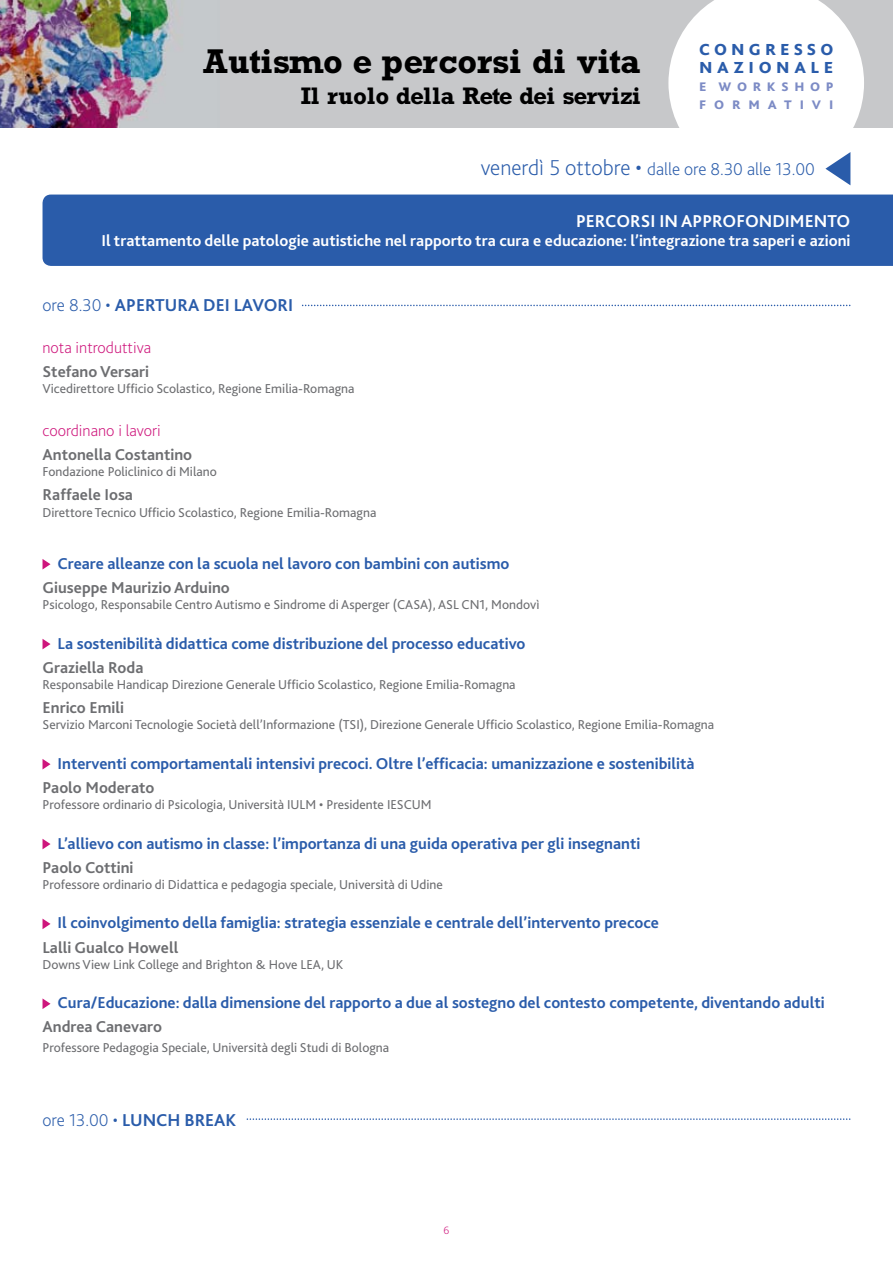
<style>
.page{position:relative;width:893px;height:1263px;background:#fff}
.page>*{position:absolute;margin:0;border:0;box-sizing:border-box;transform-origin:0 0}
.t1{font:700 34.5px "Astute SSK";color:#000}
.t2{font:700 24px "Astute SSK";color:#000}
.t3{font:700 22.65px/18px "Bliss Caps";letter-spacing:.195em;color:#2a5caa}
.t4{font:700 18px "Bliss 2";color:#2a5caa}
.t5{font:200 18px "Bliss 2";color:#2a5caa}
.t6{font:700 18px "Bliss 2";color:#fff}
.t7{font:700 17.55px/18px "Bliss Caps";letter-spacing:.41em;color:#7c8bc5}
.t8{font:700 16.5px "Bliss 2";color:#2a5caa}
.t9{font:700 16.5px "Bliss 2";color:#6d6e71}
.t10{font:700 16.5px "Bliss 2";color:#fff}
.t11{font:200 16.5px "Bliss 2";color:#ce167c}
.t12{font:13.5px "Bliss 2";color:#6d6e71}
.t13{font:200 11.25px "Bliss 2";color:#ce167c}
.s1{font-size:22.5px}
.s2{font-weight:200}
</style>
<div class="page">
<div style="left:43px;top:195px;width:850px;height:71px;background:#2a5caa"></div>
<div style="left:0;top:0;width:893px;height:128px;background:#c7c8ca"></div>
<img style="left:0;top:0;width:170px;height:128px">
<svg style="left:668px;top:0;width:196px;height:185px"></svg>
<svg style="left:43px;top:559px;width:8px;height:10px"></svg>
<svg style="left:43px;top:639px;width:8px;height:10px"></svg>
<svg style="left:43px;top:759px;width:8px;height:10px"></svg>
<svg style="left:43px;top:839px;width:8px;height:10px"></svg>
<svg style="left:43px;top:919px;width:8px;height:10px"></svg>
<svg style="left:43px;top:999px;width:8px;height:10px"></svg>
<svg style="left:302px;top:305px;width:548px;height:1px"></svg>
<svg style="left:247px;top:1118px;width:603px;height:2px"></svg>
<h1 class="t1" style="left:203px;top:41px;width:439px">Autismo e percorsi di vita</h1>
<h2 class="t2" style="left:301px;top:82px;width:341px">Il ruolo della Rete dei servizi</h2>
<h3 class="t3" style="left:699px;top:39px;width:136px">congresso nazionale</h3>
<p class="t7" style="left:699px;top:76px;width:136px">e workshop formativi</p>
<h3 class="t5" style="left:481px;top:158px;width:336px"><span class="s1">venerdì 5 ottobre •</span> dalle ore 8.30 alle 13.00</h3>
<h3 class="t6" style="left:576px;top:209px;width:276px">PERCORSI IN APPROFONDIMENTO</h3>
<p class="t10" style="left:101px;top:231px;width:750px">Il trattamento delle patologie autistiche nel rapporto tra cura e educazione: l’integrazione tra saperi e azioni</p>
<h3 class="t4" style="left:43px;top:294px;width:252px"><span class="s2">ore 8.30 •</span> APERTURA DEI LAVORI</h3>
<p class="t11" style="left:43px;top:337px;width:110px">nota introduttiva</p>
<p class="t9" style="left:43px;top:361px;width:108px">Stefano Versari</p>
<p class="t12" style="left:43px;top:380px;width:314px">Vicedirettore Ufficio Scolastico, Regione Emilia-Romagna</p>
<p class="t11" style="left:43px;top:420px;width:120px">coordinano i lavori</p>
<p class="t9" style="left:43px;top:444px;width:151px">Antonella Costantino</p>
<p class="t12" style="left:43px;top:463px;width:176px">Fondazione Policlinico di Milano</p>
<p class="t9" style="left:43px;top:485px;width:92px">Raffaele Iosa</p>
<p class="t12" style="left:43px;top:504px;width:335px">Direttore Tecnico Ufficio Scolastico, Regione Emilia-Romagna</p>
<p class="t8" style="left:58px;top:553px;width:453px">Creare alleanze con la scuola nel lavoro con bambini con autismo</p>
<p class="t9" style="left:43px;top:577px;width:189px">Giuseppe Maurizio Arduino</p>
<p class="t12" style="left:43px;top:596px;width:498px">Psicologo, Responsabile Centro Autismo e Sindrome di Asperger (CASA), ASL CN1, Mondovì</p>
<p class="t8" style="left:58px;top:633px;width:469px">La sostenibilità didattica come distribuzione del processo educativo</p>
<p class="t9" style="left:43px;top:657px;width:103px">Graziella Roda</p>
<p class="t12" style="left:43px;top:676px;width:475px">Responsabile Handicap Direzione Generale Ufficio Scolastico, Regione Emilia-Romagna</p>
<p class="t9" style="left:43px;top:697px;width:83px">Enrico Emili</p>
<p class="t12" style="left:43px;top:716px;width:673px">Servizio Marconi Tecnologie Società dell’Informazione (TSI), Direzione Generale Ufficio Scolastico, Regione Emilia-Romagna</p>
<p class="t8" style="left:58px;top:753px;width:638px">Interventi comportamentali intensivi precoci. Oltre l’efficacia: umanizzazione e sostenibilità</p>
<p class="t9" style="left:43px;top:777px;width:113px">Paolo Moderato</p>
<p class="t12" style="left:43px;top:796px;width:391px">Professore ordinario di Psicologia, Università IULM • Presidente IESCUM</p>
<p class="t8" style="left:58px;top:833px;width:584px">L’allievo con autismo in classe: l’importanza di una guida operativa per gli insegnanti</p>
<p class="t9" style="left:43px;top:857px;width:93px">Paolo Cottini</p>
<p class="t12" style="left:43px;top:876px;width:402px">Professore ordinario di Didattica e pedagogia speciale, Università di Udine</p>
<p class="t8" style="left:58px;top:913px;width:603px">Il coinvolgimento della famiglia: strategia essenziale e centrale dell’intervento precoce</p>
<p class="t9" style="left:43px;top:937px;width:137px">Lalli Gualco Howell</p>
<p class="t12" style="left:43px;top:956px;width:302px">Downs View Link College and Brighton &amp; Hove LEA, UK</p>
<p class="t8" style="left:58px;top:992px;width:768px">Cura/Educazione: dalla dimensione del rapporto a due al sostegno del contesto competente, diventando adulti</p>
<p class="t9" style="left:43px;top:1017px;width:121px">Andrea Canevaro</p>
<p class="t12" style="left:43px;top:1039px;width:348px">Professore Pedagogia Speciale, Università degli Studi di Bologna</p>
<h3 class="t4" style="left:43px;top:1108px;width:195px"><span class="s2">ore 13.00 •</span> LUNCH BREAK</h3>
<p class="t13" style="left:444px;top:1224px;width:7px">6</p>
</div>
